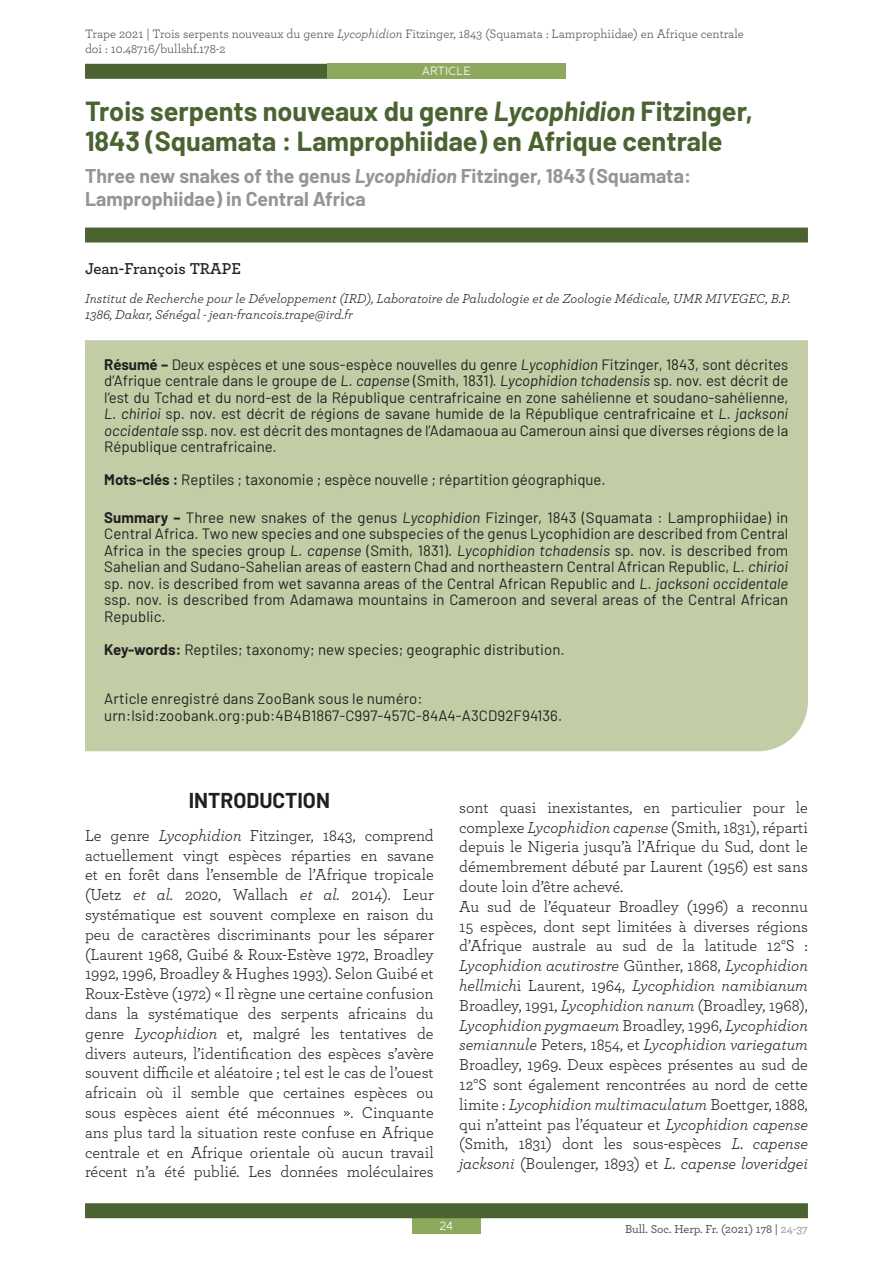
<style>
.page{position:relative;width:893px;height:1263px;background:#fff}
.page>*{position:absolute;margin:0;border:0;box-sizing:border-box;transform-origin:0 0}
.Titre_intro{font:700 27px/30px "Barlow";color:#4a6331}
.Article_-_Titre{font:700 21px "Barlow";color:#231f20}
.Titre_intro_-_Trad{font:700 19.5px/23.4px "Barlow";color:#939598}
.Article_-_Texte{font:16.5px/19.8px "Archer";color:#231f20;text-align:justify}
.Auteurs{font:600 16.5px "Archer";letter-spacing:-.005em;color:#231f20}
.Txt_Abstract_en{font:15px/16.5px "Barlow";letter-spacing:.005em;color:#231f20;text-align:justify}
.Txt_Abstract_fr{font:15px/16.5px "Barlow";color:#231f20;text-align:justify}
.Annotations_Intro{font:italic 13.5px/16.2px "Archer";color:#231f20}
.t1{font:12.75px/15px "Archer";color:#4b4c4d}
.t2{font:500 12px "Archer";color:#4b4c4d}
.t3{font:12px "Banda";letter-spacing:-.02em;color:#fff}
.s1{font-style:italic}
.s2{font-weight:700}
.s3{color:#939598}
</style>
<div class="page">
<div style="left:412px;top:1218px;width:68px;height:15px;background:#8da95e"></div>
<div style="left:85px;top:1203px;width:723px;height:15px;background:#4a6331"></div>
<div style="left:85px;top:64px;width:457px;height:15px;background:#4a6331"></div>
<div style="left:327px;top:64px;width:239px;height:15px;background:#8da95e"></div>
<div style="left:85px;top:228px;width:723px;height:15px;background:#4a6331"></div>
<div style="left:85px;top:340px;width:723px;height:412px;background:#c2cda6"></div>
<p class="t1" style="left:85px;top:26px;width:660px">Trape 2021 | Trois serpents nouveaux du genre <span class="s1">Lycophidion</span> Fitzinger, 1843 (Squamata : Lamprophiidae) en Afrique centrale doi : 10.48716/bullshf.178-2</p>
<p class="t3" style="left:422px;top:64px;width:51px">ARTICLE</p>
<p class="Titre_intro" style="left:85px;top:94px;width:670px">Trois serpents nouveaux du genre <span class="s1">Lycophidion</span> Fitzinger,<br>1843 (Squamata : Lamprophiidae) en Afrique centrale</p>
<p class="Titre_intro_-_Trad" style="left:85px;top:163px;width:608px">Three new snakes of the genus <span class="s1">Lycophidion</span> Fitzinger, 1843 (Squamata:<br>Lamprophiidae) in Central Africa</p>
<p class="Auteurs" style="left:85px;top:256px;width:157px">Jean-François TRAPE</p>
<p class="Annotations_Intro" style="left:85px;top:289px;width:707px">Institut de Recherche pour le Développement (IRD), Laboratoire de Paludologie et de Zoologie Médicale, UMR MIVEGEC, B.P.<br>1386, Dakar, Sénégal - jean-francois.trape@ird.fr</p>
<p class="Txt_Abstract_fr" style="left:104px;top:355px;width:686px"><span class="s2">Résumé –</span> Deux espèces et une sous-espèce nouvelles du genre <span class="s1">Lycophidion</span> Fitzinger, 1843, sont décrites d’Afrique centrale dans le groupe de <span class="s1">L. capense</span> (Smith, 1831). <span class="s1">Lycophidion tchadensis</span> sp. nov. est décrit de l’est du Tchad et du nord-est de la République centrafricaine en zone sahélienne et soudano-sahélienne, <span class="s1">L. chirioi</span> sp. nov. est décrit de régions de savane humide de la République centrafricaine et <span class="s1">L. jacksoni occidentale</span> ssp. nov. est décrit des montagnes de l’Adamaoua au Cameroun ainsi que diverses régions de la République centrafricaine.</p>
<p class="Txt_Abstract_fr" style="left:104px;top:471px;width:503px"><span class="s2">Mots-clés :</span> Reptiles ; taxonomie ; espèce nouvelle ; répartition géographique.</p>
<p class="Txt_Abstract_en" style="left:104px;top:508px;width:686px"><span class="s2">Summary –</span> Three new snakes of the genus <span class="s1">Lycophidion</span> Fizinger, 1843 (Squamata : Lamprophiidae) in Central Africa. Two new species and one subspecies of the genus Lycophidion are described from Central Africa in the species group <span class="s1">L. capense</span> (Smith, 1831). <span class="s1">Lycophidion tchadensis</span> sp. nov. is described from Sahelian and Sudano-Sahelian areas of eastern Chad and northeastern Central African Republic, <span class="s1">L. chirioi </span>sp. nov. is described from wet savanna areas of the Central African Republic and <span class="s1">L. jacksoni occidentale </span>ssp. nov. is described from Adamawa mountains in Cameroon and several areas of the Central African Republic.</p>
<p class="Txt_Abstract_en" style="left:104px;top:640px;width:462px"><span class="s2">Key-words:</span> Reptiles; taxonomy; new species; geographic distribution.</p>
<p class="Txt_Abstract_en" style="left:104px;top:689px;width:320px">Article enregistré dans ZooBank sous le numéro:</p>
<p class="Txt_Abstract_en" style="left:104px;top:706px;width:459px">urn:lsid:zoobank.org:pub:4B4B1867-C997-457C-84A4-A3CD92F94136.</p>
<p class="Article_-_Titre" style="left:189px;top:785px;width:143px">INTRODUCTION</p>
<p class="Article_-_Texte" style="left:85px;top:825px;width:350px">Le genre <span class="s1">Lycophidion</span> Fitzinger, 1843, comprend actuellement vingt espèces réparties en savane et en forêt dans l’ensemble de l’Afrique tropicale (Uetz <span class="s1">et al.</span> 2020, Wallach <span class="s1">et al.</span> 2014). Leur systématique est souvent complexe en raison du peu de caractères discriminants pour les séparer (Laurent 1968, Guibé &amp; Roux-Estève 1972, Broadley 1992, 1996, Broadley &amp; Hughes 1993). Selon Guibé et Roux-Estève (1972) « Il règne une certaine confusion dans la systématique des serpents africains du genre <span class="s1">Lycophidion</span> et, malgré les tentatives de divers auteurs, l’identification des espèces s’avère souvent difficile et aléatoire ; tel est le cas de l’ouest africain où il semble que certaines espèces ou sous espèces aient été méconnues ». Cinquante ans plus tard la situation reste confuse en Afrique centrale et en Afrique orientale où aucun travail récent n’a été publié. Les données moléculaires</p>
<p class="Article_-_Texte" style="left:459px;top:796px;width:350px">sont quasi inexistantes, en particulier pour le complexe <span class="s1">Lycophidion capense</span> (Smith, 1831), réparti depuis le Nigeria jusqu’à l’Afrique du Sud, dont le démembrement débuté par Laurent (1956) est sans doute loin d’être achevé.</p>
<p class="Article_-_Texte" style="left:459px;top:895px;width:350px">Au sud de l’équateur Broadley (1996) a reconnu 15 espèces, dont sept limitées à diverses régions d’Afrique australe au sud de la latitude 12°S :<br><span class="s1">Lycophidion acutirostre</span> Günther, 1868, <span class="s1">Lycophidion hellmich</span>i Laurent, 1964, <span class="s1">Lycophidion namibianum </span>Broadley, 1991, <span class="s1">Lycophidion nanum</span> (Broadley, 1968), <span class="s1">Lycophidion pygmaeum</span> Broadley, 1996, <span class="s1">Lycophidion semiannule</span> Peters, 1854, et <span class="s1">Lycophidion variegatum </span>Broadley, 1969. Deux espèces présentes au sud de 12°S sont également rencontrées au nord de cette limite : <span class="s1">Lycophidion multimaculatum</span> Boettger, 1888, qui n’atteint pas l’équateur et <span class="s1">Lycophidion capense </span>(Smith, 1831) dont les sous-espèces <span class="s1">L. capense jacksoni</span> (Boulenger, 1893) et <span class="s1">L. capense loveridgei</span></p>
<p class="t3" style="left:440px;top:1218px;width:15px">24</p>
<p class="t2" style="left:625px;top:1220px;width:184px">Bull. Soc. Herp. Fr. (2021) 178 | <span class="s3">24-37</span></p>
</div>
